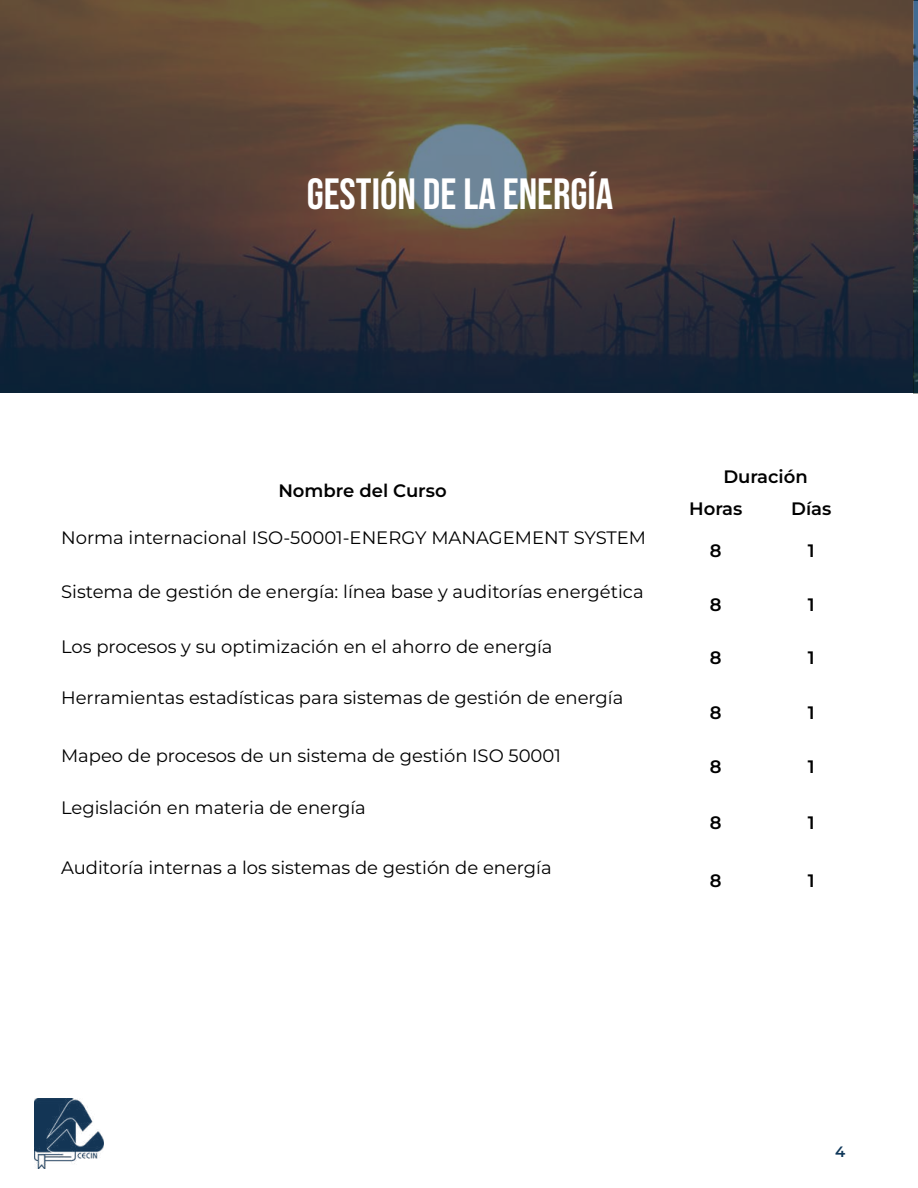
<style>
.page{position:relative;width:918px;height:1188px;background:#fff}
.page>*{position:absolute;margin:0;border:0;box-sizing:border-box;transform-origin:0 0}
.t1{font:43.5px "Bebas Neue";color:#fff}
.t2{font:18px "Montserrat";color:#000}
.t3{font:600 18px/32px "Montserrat";color:#000}
.t4{font:600 15px "Montserrat";color:#10385a}
</style>
<div class="page">
<img style="left:34px;top:1098px;width:69px;height:70px">
<hr style="left:916px;top:0;width:2px;height:392px;background:#10385a">
<img style="left:0;top:0;width:913px;height:392px">
<img style="left:914px;top:1px;width:4px;height:393px">
<h1 class="t1" style="left:307px;top:169px;width:308px">GESTIÓN DE LA ENERGÍA</h1>
<p class="t3" style="left:278px;top:475px;width:170px">Nombre del Curso</p>
<p class="t2" style="left:61px;top:526px;width:587px">Norma internacional ISO-50001-ENERGY MANAGEMENT SYSTEM</p>
<p class="t2" style="left:61px;top:580px;width:584px">Sistema de gestión de energía: línea base y auditorías energética</p>
<p class="t2" style="left:61px;top:634px;width:493px">Los procesos y su optimización en el ahorro de energía</p>
<p class="t2" style="left:61px;top:686px;width:564px">Herramientas estadísticas para sistemas de gestión de energía</p>
<p class="t2" style="left:61px;top:744px;width:501px">Mapeo de procesos de un sistema de gestión ISO 50001</p>
<p class="t2" style="left:61px;top:795px;width:306px">Legislación en materia de energía</p>
<p class="t2" style="left:61px;top:855px;width:492px">Auditoría internas a los sistemas de gestión de energía</p>
<p class="t3" style="left:689px;top:460px;width:120px;text-indent:34px">Duración<br>Horas</p>
<p class="t3" style="left:791px;top:492px;width:42px">Días</p>
<p class="t3" style="left:710px;top:534px;width:13px">8</p>
<p class="t3" style="left:808px;top:534px;width:8px">1</p>
<p class="t3" style="left:710px;top:588px;width:13px">8</p>
<p class="t3" style="left:808px;top:588px;width:8px">1</p>
<p class="t3" style="left:710px;top:641px;width:13px">8</p>
<p class="t3" style="left:808px;top:641px;width:8px">1</p>
<p class="t3" style="left:710px;top:696px;width:13px">8</p>
<p class="t3" style="left:808px;top:696px;width:8px">1</p>
<p class="t3" style="left:710px;top:751px;width:13px">8</p>
<p class="t3" style="left:808px;top:751px;width:8px">1</p>
<p class="t3" style="left:710px;top:806px;width:13px">8</p>
<p class="t3" style="left:808px;top:806px;width:8px">1</p>
<p class="t3" style="left:710px;top:864px;width:13px">8</p>
<p class="t3" style="left:808px;top:864px;width:8px">1</p>
<p class="t4" style="left:835px;top:1142px;width:12px">4</p>
</div>
